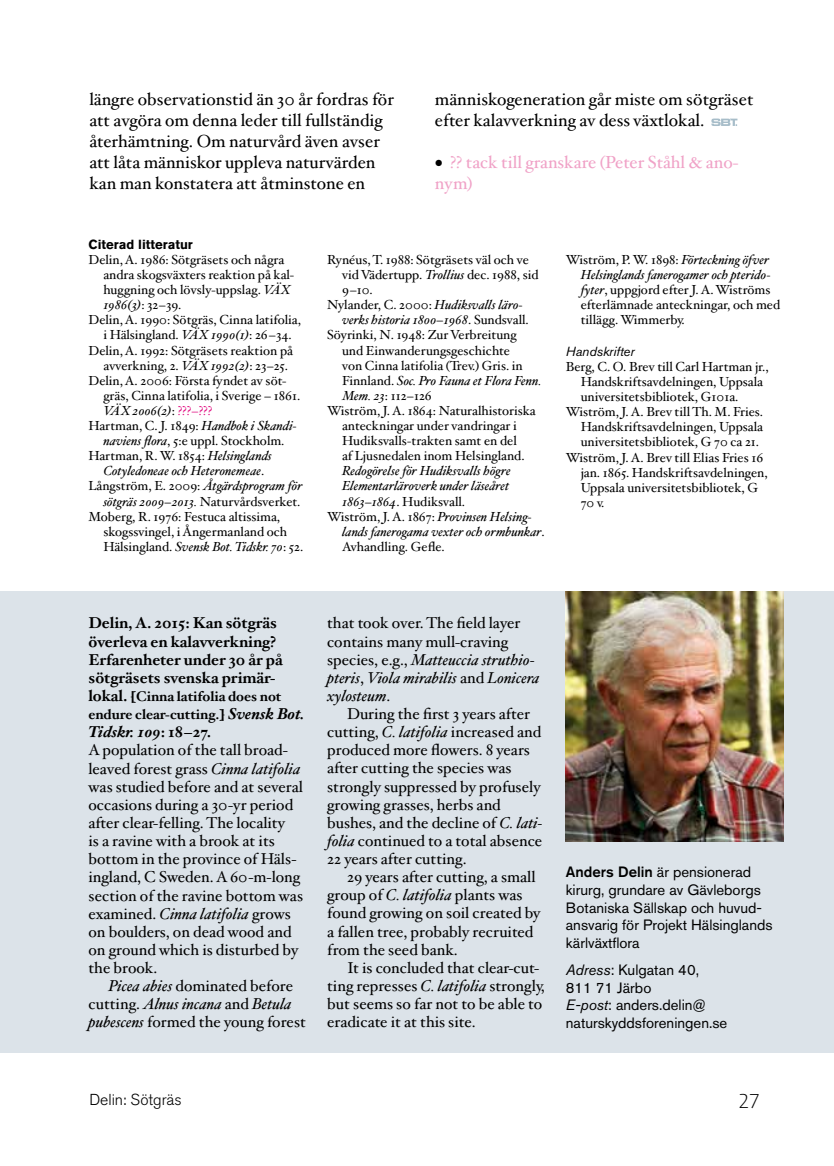
<style>
.page{position:relative;width:834px;height:1166px;background:#fff}
.page>*{position:absolute;margin:0;border:0;box-sizing:border-box;transform-origin:0 0}
.t1{font:300 21px "Massif Pro";color:#000}
.t2{font:17.5px/21px "Hoefler Txt";color:#000}
.t3{font:17.5px/21px "Hoefler Txt";color:#f0a2c7}
.t4{font:15.75px/18.2px "Hoefler Txt";color:#000}
.t5{font:700 15.75px/18.2px "Hoefler Txt";letter-spacing:-.005em;color:#000}
.t6{font:300 15.75px "Akzidenz Grotesk Std";color:#000}
.t7{font:14.88px/17.5px "Akzidenz Grotesk Std";color:#000}
.t8{font:700 14px/18.2px "Hoefler Txt";letter-spacing:-.005em;color:#000}
.t9{font:13.12px/15px "Hoefler Txt";color:#000}
.t10{font:italic 13.12px "Hoefler Txt";color:#000}
.t11{font:700 13.12px "Akzidenz Grotesk Std";color:#000}
.t12{font:italic 13.12px "Akzidenz Grotesk Std";color:#000}
.s1{color:#000}
.s2{font-style:italic}
.s3{font-style:normal}
.s4{font-style:normal;color:#e11283}
.s5{font-size:15.75px}
.s6{font-style:italic;font-size:15.75px}
.s7{font-weight:700;font-style:italic}
.s8{font-weight:700}
.s9{font-weight:500}
</style>
<div class="page">
<svg style="left:711px;top:119px;width:26px;height:7px"></svg>
<div style="left:1px;top:591px;width:832px;height:461px;background:#dce3e9"></div>
<img style="left:565px;top:591px;width:218px;height:250px">
<h2 class="t2" style="left:89px;top:88px;width:306px">längre observationstid än 30 år fordras för att avgöra om denna leder till fullständig återhämtning. Om naturvård även avser att låta människor uppleva naturvärden kan man konstatera att åtminstone en</h2>
<h2 class="t2" style="left:435px;top:88px;width:320px">människogeneration går miste om sötgräset efter kalavverkning av dess växtlokal.</h2>
<h2 class="t3" style="left:435px;top:151px;width:305px"><span class="s1">•</span> ?? tack till granskare (Peter Ståhl &amp; ano&shy;nym)</h2>
<p class="t11" style="left:88px;top:237px;width:106px">Citerad litteratur</p>
<p class="t9" style="left:88px;top:251px;width:197px">Delin, A. 1986: Sötgräsets och några</p>
<p class="t9" style="left:103px;top:266px;width:192px">andra skogsväxters reaktion på kal-</p>
<p class="t9" style="left:103px;top:282px;width:189px">huggning och lövsly-uppslag. <span class="s2">VÄX</span></p>
<p class="t10" style="left:103px;top:297px;width:80px">1986(3)<span class="s3">: 32–39.</span></p>
<p class="t9" style="left:88px;top:312px;width:214px">Delin, A. 1990: Sötgräs, Cinna latifolia,</p>
<p class="t9" style="left:103px;top:327px;width:190px">i Hälsingland. <span class="s2">VÄX 1990(1)</span>: 26–34.</p>
<p class="t9" style="left:88px;top:342px;width:206px">Delin, A. 1992: Sötgräsets reaktion på</p>
<p class="t9" style="left:103px;top:357px;width:186px">avverkning, 2. <span class="s2">VÄX 1992(2)</span>: 23–25.</p>
<p class="t9" style="left:88px;top:372px;width:199px">Delin, A. 2006: Första fyndet av söt-</p>
<p class="t9" style="left:103px;top:387px;width:198px">gräs, Cinna latifolia, i Sverige – 1861.</p>
<p class="t10" style="left:103px;top:403px;width:111px">VÄX 2006(2)<span class="s3">:</span> <span class="s4">???–???</span></p>
<p class="t9" style="left:88px;top:417px;width:210px">Hartman, C. J. 1849: <span class="s2">Handbok i Skandi-</span></p>
<p class="t9" style="left:103px;top:433px;width:183px"><span class="s2">naviens flora</span>, 5:e uppl. Stockholm.</p>
<p class="t9" style="left:88px;top:448px;width:185px">Hartman, R. W. 1854: <span class="s2">Helsinglands</span></p>
<p class="t10" style="left:103px;top:463px;width:162px">Cotyledoneae och Heteronemeae<span class="s3">.</span></p>
<p class="t9" style="left:88px;top:478px;width:215px">Långström, E. 2009: <span class="s2">Åtgärdsprogram för</span></p>
<p class="t10" style="left:103px;top:493px;width:199px">sötgräs 2009–2013. <span class="s3">Naturvårdsverket.</span></p>
<p class="t9" style="left:88px;top:508px;width:193px">Moberg, R. 1976: Festuca altissima,</p>
<p class="t9" style="left:103px;top:523px;width:185px">skogssvingel, i Ångermanland och</p>
<p class="t10" style="left:103px;top:539px;width:201px"><span class="s3">Hälsingland.</span> Svensk Bot. Tidskr. 70<span class="s3">: 52.</span></p>
<p class="t9" style="left:327px;top:251px;width:203px">Rynéus, T. 1988: Sötgräsets väl och ve</p>
<p class="t9" style="left:342px;top:266px;width:198px">vid Vädertupp. <span class="s2">Trollius</span> dec. 1988, sid</p>
<p class="t9" style="left:342px;top:282px;width:32px">9–10.</p>
<p class="t9" style="left:327px;top:297px;width:197px">Nylander, C. 2000: <span class="s2">Hudiksvalls läro-</span></p>
<p class="t10" style="left:342px;top:312px;width:188px">verks historia 1800–1968<span class="s3">. Sundsvall.</span></p>
<p class="t9" style="left:327px;top:327px;width:191px">Söyrinki, N. 1948: Zur Verbreitung</p>
<p class="t9" style="left:342px;top:342px;width:169px">und Einwanderungsgeschichte</p>
<p class="t9" style="left:342px;top:357px;width:182px">von Cinna latifolia (Trev.) Gris. in</p>
<p class="t10" style="left:342px;top:372px;width:201px"><span class="s3">Finnland.</span> Soc. Pro Fauna et Flora Fenn.</p>
<p class="t9" style="left:342px;top:387px;width:91px"><span class="s2">Mem. 23</span>: 112–126</p>
<p class="t9" style="left:327px;top:402px;width:210px">Wiström, J. A. 1864: Naturalhistoriska</p>
<p class="t9" style="left:342px;top:417px;width:176px">anteckningar under vandringar i</p>
<p class="t9" style="left:342px;top:433px;width:176px">Hudiksvalls-trakten samt en del</p>
<p class="t9" style="left:342px;top:448px;width:184px">af Ljusnedalen inom Helsingland.</p>
<p class="t10" style="left:342px;top:463px;width:170px">Redogörelse för Hudiksvalls högre</p>
<p class="t10" style="left:342px;top:478px;width:169px">Elementarläroverk under läseåret</p>
<p class="t9" style="left:342px;top:493px;width:125px"><span class="s2">1863</span>–<span class="s2">1864</span>. Hudiksvall.</p>
<p class="t9" style="left:327px;top:508px;width:206px">Wiström, J. A. 1867: <span class="s2">Provinsen Helsing-</span></p>
<p class="t10" style="left:342px;top:523px;width:204px">lands fanerogama vexter och ormbunkar<span class="s3">.</span></p>
<p class="t9" style="left:342px;top:538px;width:104px">Avhandling. Gefle.</p>
<p class="t9" style="left:580px;top:251px;width:201px;text-indent:-15px">Wiström, P. W. 1898: <span class="s2">Förteckning öfver Helsinglands fanerogamer och pterido&shy;fyter</span>, uppgjord efter J. A. Wiströms efterlämnade anteckningar, och med tillägg. Wimmerby.</p>
<p class="t12" style="left:565px;top:343px;width:70px">Handskrifter</p>
<p class="t9" style="left:565px;top:358px;width:204px">Berg, C. O. Brev till Carl Hartman jr.,</p>
<p class="t9" style="left:580px;top:373px;width:184px">Handskriftsavdelningen, Uppsala</p>
<p class="t9" style="left:580px;top:389px;width:159px">universitetsbibliotek, G101a.</p>
<p class="t9" style="left:565px;top:404px;width:199px">Wiström, J. A. Brev till Th. M. Fries.</p>
<p class="t9" style="left:580px;top:419px;width:184px">Handskriftsavdelningen, Uppsala</p>
<p class="t9" style="left:580px;top:434px;width:180px">universitetsbibliotek, G 70 ca 21.</p>
<p class="t9" style="left:565px;top:449px;width:199px">Wiström, J. A. Brev till Elias Fries 16</p>
<p class="t9" style="left:580px;top:464px;width:188px">jan. 1865. Handskriftsavdelningen,</p>
<p class="t9" style="left:580px;top:479px;width:179px">Uppsala universitetsbibliotek, G</p>
<p class="t9" style="left:580px;top:494px;width:25px">70 v.</p>
<p class="t5" style="left:88px;top:613px;width:196px">Delin, A. 2015: Kan sötgräs överleva en kalavverkning?<br>Erfarenheter under 30 år på sötgräsets svenska primär-</p>
<p class="t8" style="left:88px;top:686px;width:218px"><span class="s5">lokal.</span> [Cinna latifolia does not endure clear-cutting.] <span class="s6">Svensk Bot.</span></p>
<p class="t4" style="left:88px;top:722px;width:216px"><span class="s7">Tidskr. 109</span><span class="s8">: 18–27.<br></span>A population of the tall broad&shy;leaved forest grass <span class="s2">Cinna latifolia </span>was studied before and at several occasions during a 30-yr period after clear-felling. The locality<br>is a ravine with a brook at its bottom in the province of Häls&shy;ingland, C Sweden. A 60-m-long section of the ravine bottom was examined. <span class="s2">Cinna latifolia</span> grows on boulders, on dead wood and on ground which is disturbed by the brook.</p>
<p class="t4" style="left:88px;top:976px;width:219px;text-indent:20px"><span class="s2">Picea abies</span> dominated before cutting. <span class="s2">Alnus incana</span> and <span class="s2">Betula pubescens</span> formed the young forest</p>
<p class="t4" style="left:327px;top:613px;width:214px">that took over. The field layer contains many mull-craving species, e.g., <span class="s2">Matteuccia struthio&shy;pteris</span>, <span class="s2">Viola mirabilis</span> and <span class="s2">Lonicera xylosteum</span>.</p>
<p class="t4" style="left:327px;top:704px;width:217px;text-indent:20px">During the first 3 years after cutting, <span class="s2">C. latifolia</span> increased and produced more flowers. 8 years after cutting the species was strongly suppressed by profusely growing grasses, herbs and bushes, and the decline of <span class="s2">C. lati&shy;folia</span> continued to a total absence<br>22 years after cutting.</p>
<p class="t4" style="left:327px;top:867px;width:215px;text-indent:20px">29 years after cutting, a small group of <span class="s2">C. latifolia</span> plants was found growing on soil created by a fallen tree, probably recruited from the seed bank.</p>
<p class="t4" style="left:327px;top:958px;width:219px;text-indent:20px">It is concluded that clear-cut&shy;ting represses <span class="s2">C. latifolia</span> strongly, but seems so far not to be able to eradicate it at this site.</p>
<p class="t7" style="left:565px;top:863px;width:208px"><span class="s9">Anders Delin</span> är pensionerad kirurg, grundare av Gävleborgs<br>Botaniska Sällskap och huvud&shy;ansvarig för Projekt Hälsinglands kärlväxtflora</p>
<p class="t7" style="left:565px;top:961px;width:163px"><span class="s2">Adress</span>: Kulgatan 40,<br>811 71 Järbo<br><span class="s2">E-post</span>: anders.delin@ naturskyddsforeningen.se</p>
<p class="t6" style="left:89px;top:1090px;width:94px">Delin: Sötgräs</p>
<h1 class="t1" style="left:738px;top:1087px;width:22px">27</h1>
</div>
